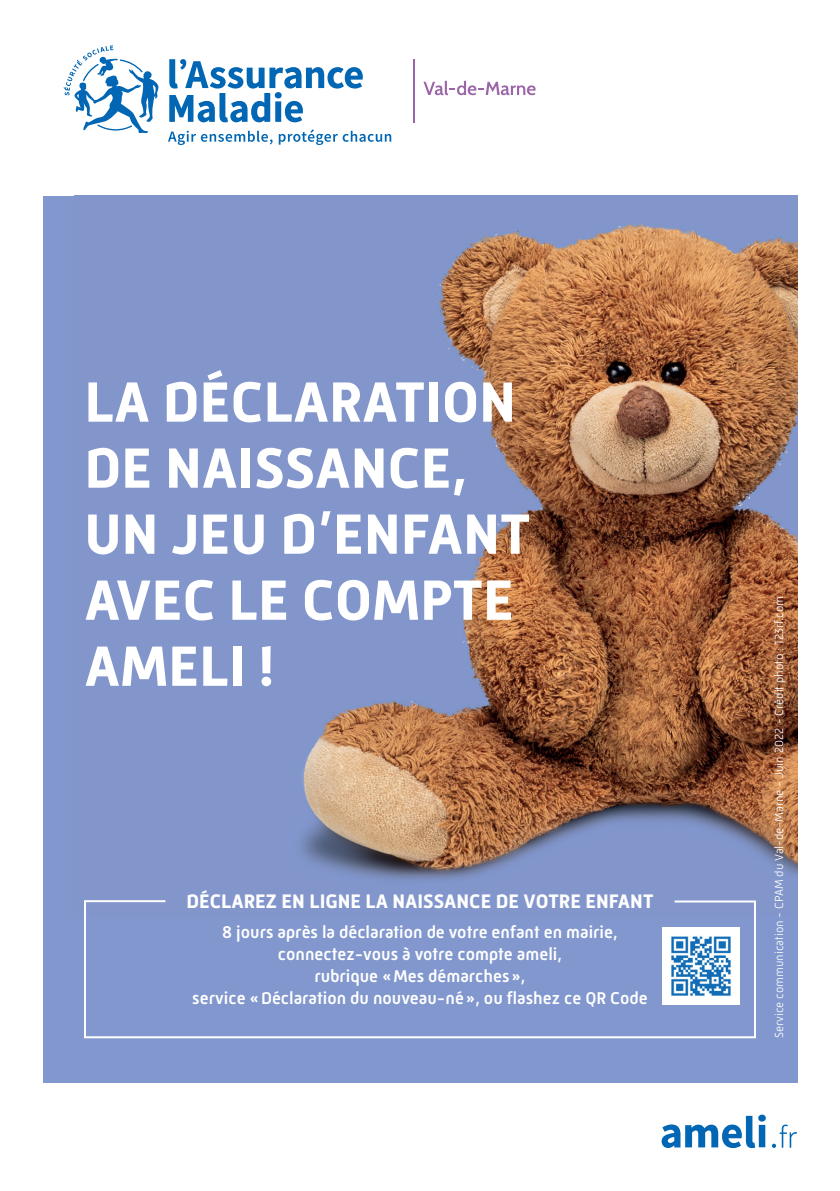
<style>
.page{position:relative;width:840px;height:1191px;background:#fff}
.page>*{position:absolute;margin:0;border:0;box-sizing:border-box;transform-origin:0 0}
.t1{font:700 58px/66px "Mic 32 New";color:#fff}
.t2{font:700 20px "Mic 32 New";color:#fff}
.t3{font:500 17.4px/22px "Mic 32 New";color:#fff;text-align:center}
.t4{font:300 12px "Mic 32 New";color:#fff}
</style>
<div class="page">
<div style="left:43px;top:196px;width:753px;height:886px;background:#8197cd"></div>
<svg style="left:169px;top:59px;width:193px;height:63px"></svg>
<svg style="left:168px;top:131px;width:104px;height:14px"></svg>
<svg style="left:278px;top:129px;width:113px;height:16px"></svg>
<svg style="left:64px;top:45px;width:94px;height:88px"></svg>
<svg style="left:423px;top:81px;width:112px;height:14px"></svg>
<hr style="left:413px;top:59px;width:1px;height:63px;background:#9c64a9">
<svg style="left:772px;top:1124px;width:24px;height:24px"></svg>
<svg style="left:661px;top:1114px;width:104px;height:34px"></svg>
<img style="left:300px;top:196px;width:497px;height:720px">
<svg style="left:84px;top:899px;width:672px;height:140px"></svg>
<img style="left:662px;top:927px;width:77px;height:77px">
<h1 class="t1" style="left:84px;top:369px;width:447px">LA DÉCLARATION<br>DE NAISSANCE,<br>UN JEU D’ENFANT<br>AVEC LE COMPTE<br>AMELI !</h1>
<p class="t2" style="left:186px;top:890px;width:468px">DÉCLAREZ EN LIGNE LA NAISSANCE DE VOTRE ENFANT</p>
<p class="t3" style="left:192px;top:921px;width:456px">8 jours après la déclaration de votre enfant en mairie, connectez-vous à votre compte ameli,<br>rubrique «Mes démarches»,<br>service «Déclaration du nouveau-né», ou flashez ce QR Code</p>
<p class="t4" style="left:771px;top:1038px;width:444px;rotate:-90deg">Service communication - CPAM du Val-de-Marne - Juin 2022 - Crédit photo : 123rf.com</p>
</div>
